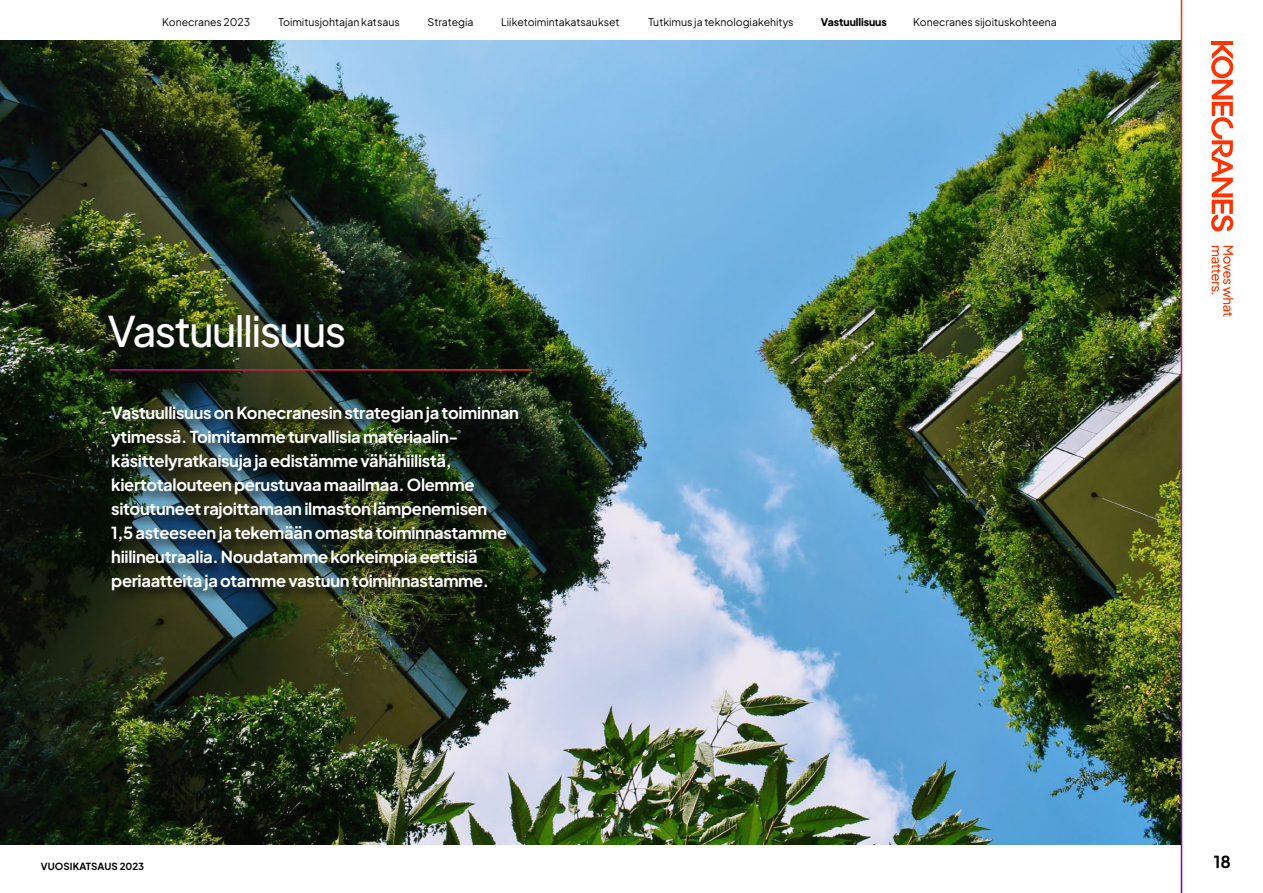
<style>
.page{position:relative;width:1263px;height:893px;background:#fff}
.page>*{position:absolute;margin:0;border:0;box-sizing:border-box;transform-origin:0 0}
.t1{font:500 42px "Plus Jakarta Sans";letter-spacing:-.04em;color:#fff}
.t2{font:700 16.5px/24px "Plus Jakarta Sans";letter-spacing:-.02em;color:#fff}
.t3{font:700 16.5px "Plus Jakarta Sans";color:#000}
.t4{font:10.5px "Plus Jakarta Sans";color:#000}
.t5{font:800 10.5px "Plus Jakarta Sans";letter-spacing:-.01em;color:#000}
.t6{font:700 9.75px "Plus Jakarta Sans";letter-spacing:.01em;color:#000}
</style>
<div class="page">
<img style="left:0;top:41px;width:1181px;height:803px">
<div style="left:110px;top:404px;width:422px;height:200px;background:#000;opacity:.75"></div>
<hr style="left:110px;top:369px;width:421px;height:2px;background:#fff">
<hr style="left:1212px;top:41px;width:21px;height:4px;background:#f30">
<svg style="left:1211px;top:44px;width:22px;height:188px"></svg>
<svg style="left:1211px;top:246px;width:22px;height:70px"></svg>
<p class="t4" style="left:162px;top:13px;width:90px">Konecranes 2023</p>
<p class="t4" style="left:278px;top:13px;width:123px">Toimitusjohtajan katsaus</p>
<p class="t4" style="left:428px;top:13px;width:47px">Strategia</p>
<p class="t4" style="left:501px;top:13px;width:120px">Liiketoimintakatsaukset</p>
<p class="t4" style="left:648px;top:13px;width:147px">Tutkimus ja teknologiakehitys</p>
<p class="t5" style="left:821px;top:12px;width:67px">Vastuullisuus</p>
<p class="t4" style="left:913px;top:13px;width:145px">Konecranes sijoituskohteena</p>
<h1 class="t1" style="left:108px;top:296px;width:240px">Vastuullisuus</h1>
<p class="t2" style="left:111px;top:399px;width:409px">Vastuullisuus on Konecranesin strategian ja toiminnan ytimessä. Toimitamme turvallisia materiaalin&shy;käsittelyratkaisuja ja edistämme vähähiilistä, kiertotalouteen perustuvaa maailmaa. Olemme sitoutuneet rajoittamaan ilmaston lämpenemisen<br>1,5 asteeseen ja tekemään omasta toiminnastamme hiilineutraalia. Noudatamme korkeimpia eettisiä periaatteita ja otamme vastuun toiminnastamme.</p>
<p class="t6" style="left:41px;top:858px;width:105px">VUOSIKATSAUS 2023</p>
<p class="t3" style="left:1214px;top:847px;width:19px">18</p>
</div>
